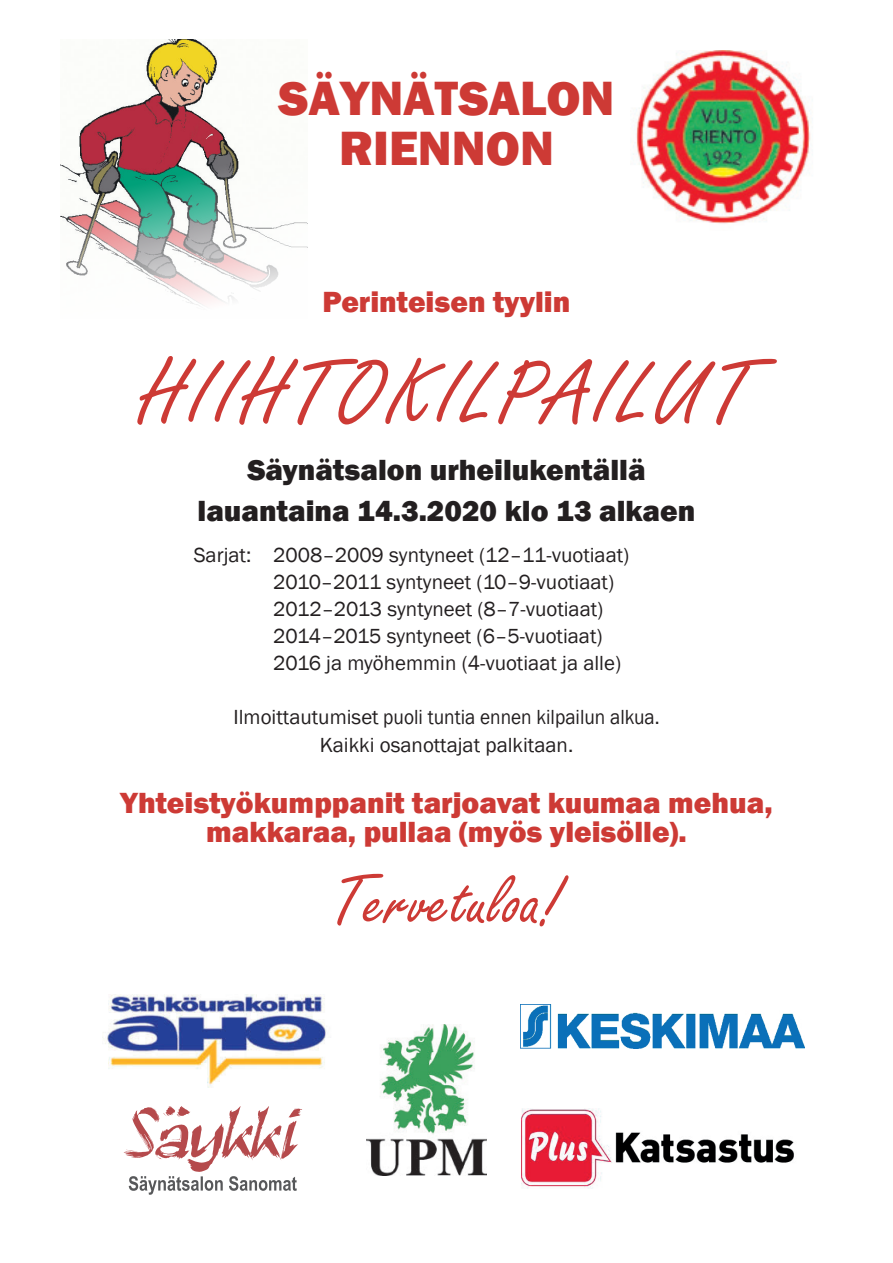
<style>
.page{position:relative;width:893px;height:1263px;background:#fff}
.page>*{position:absolute;margin:0;border:0;box-sizing:border-box;transform-origin:0 0}
.t1{font:96px "Freestyle Script";letter-spacing:.04em;color:#cd3a35}
.t2{font:75px "Freestyle Script";color:#cd3a35}
.t3{font:800 49.5px/49.5px "Franklin Gothic";color:#cd3a35;text-align:center}
.t4{font:800 30px/28.5px "Franklin Gothic";color:#cd3a35;text-align:center}
.t5{font:800 30px/40.7px "Franklin Gothic";color:#231f20;text-align:center}
.t6{font:21px/27px "Franklin Gothic";color:#231f20}
</style>
<div class="page">
<img style="left:633px;top:50px;width:178px;height:174px">
<img style="left:60px;top:39px;width:248px;height:267px">
<img style="left:366px;top:1025px;width:120px;height:150px">
<img style="left:520px;top:1005px;width:284px;height:44px">
<img style="left:102px;top:994px;width:224px;height:94px">
<svg style="left:123px;top:1106px;width:179px;height:89px"></svg>
<img style="left:522px;top:1109px;width:272px;height:79px">
<h3 class="t3" style="left:278px;top:74px;width:338px">SÄYNÄTSALON<br>RIENNON</h3>
<h3 class="t4" style="left:323px;top:287px;width:249px">Perinteisen tyylin</h3>
<h1 class="t1" style="left:139px;top:342px;width:616px">HIIHTOKILPAILUT</h1>
<h3 class="t5" style="left:198px;top:450px;width:499px">Säynätsalon urheilukentällä lauantaina 14.3.2020 klo 13 alkaen</h3>
<p class="t6" style="left:273px;top:541px;width:358px;text-indent:-80px">Sarjat: 2008–2009 syntyneet (12–11-vuotiaat)<br>2010–2011 syntyneet (10–9-vuotiaat)<br>2012–2013 syntyneet (8–7-vuotiaat)<br>2014–2015 syntyneet (6–5-vuotiaat)<br>2016 ja myöhemmin (4-vuotiaat ja alle)</p>
<p class="t6" style="left:233px;top:703px;width:428px;line-height:28.5px;text-align:center">Ilmoittautumiset puoli tuntia ennen kilpailun alkua.<br>Kaikki osanottajat palkitaan.</p>
<h3 class="t4" style="left:120px;top:789px;width:654px">Yhteistyökumppanit tarjoavat kuumaa mehua, makkaraa, pullaa (myös yleisölle).</h3>
<h2 class="t2" style="left:332px;top:860px;width:231px">Tervetuloa!</h2>
</div>
